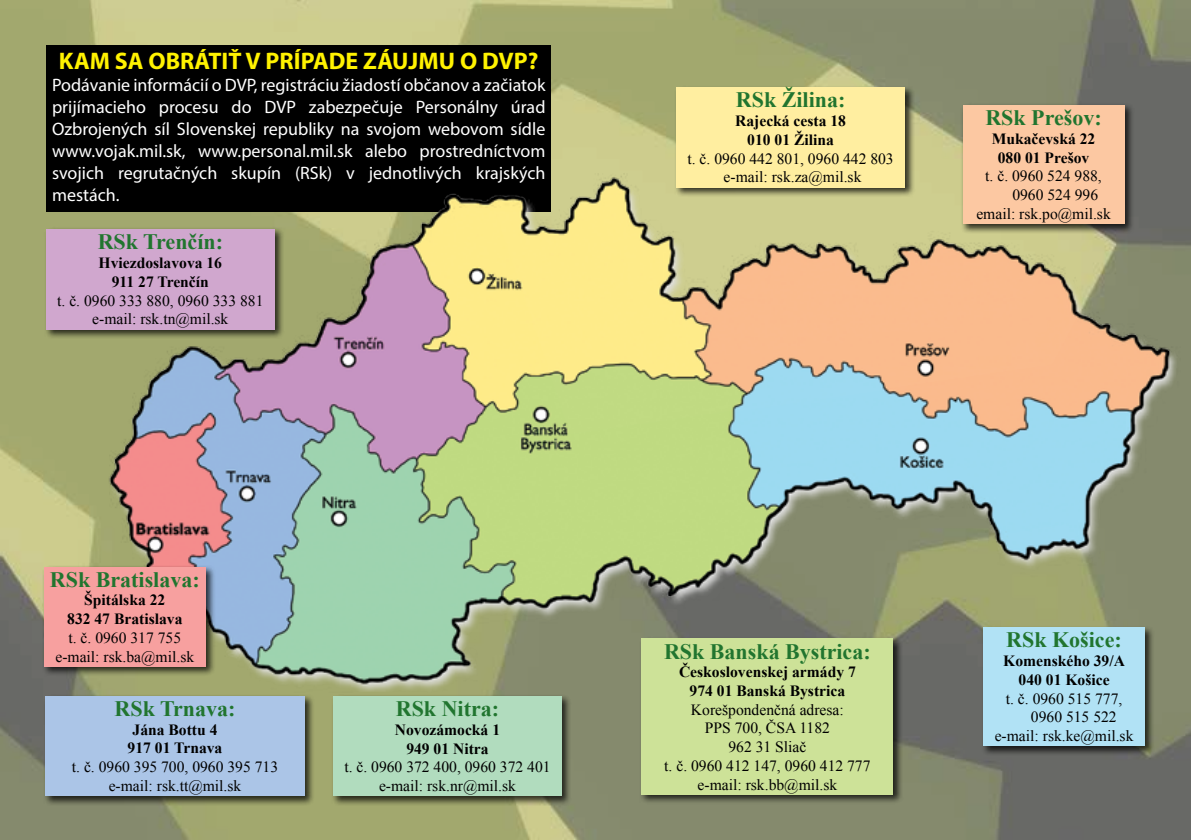
<style>
.page{position:relative;width:1191px;height:840px;background:#fff}
.page>*{position:absolute;margin:0;border:0;box-sizing:border-box;transform-origin:0 0}
.t1{font:700 24px "Myriad Pro";color:#fff200}
.t2{font:700 22px "Times New Roman";color:#21752f}
.t3{font:18px/22px "Myriad Pro";color:#fff;text-align:justify}
.t4{font:15.6px/18.8px "Times New Roman";color:#000;text-align:center}
.t5{font:700 15.6px/18.8px "Times New Roman";color:#000;text-align:center}
</style>
<div class="page">
<img style="left:0;top:0;width:1191px;height:839px">
<div style="left:44px;top:226px;width:241px;height:113px;background:#000;opacity:.75"></div>
<div style="left:46px;top:229px;width:229px;height:100px;background:#d0a7ce"></div>
<div style="left:981px;top:624px;width:174px;height:131px;background:#000;opacity:.75"></div>
<div style="left:983px;top:627px;width:162px;height:118px;background:#b1e2f5"></div>
<div style="left:43px;top:693px;width:272px;height:112px;background:#000;opacity:.75"></div>
<div style="left:45px;top:695px;width:260px;height:100px;background:#abc5e7"></div>
<div style="left:639px;top:635px;width:264px;height:169px;background:#000;opacity:.75"></div>
<div style="left:641px;top:638px;width:252px;height:156px;background:#cde298"></div>
<div style="left:331px;top:693px;width:241px;height:112px;background:#000;opacity:.75"></div>
<div style="left:333px;top:696px;width:229px;height:99px;background:#b1dcbe"></div>
<div style="left:960px;top:102px;width:174px;height:131px;background:#000;opacity:.75"></div>
<div style="left:962px;top:105px;width:162px;height:119px;background:#fcc8a2"></div>
<div style="left:46px;top:45px;width:505px;height:166px;background:#000"></div>
<img style="left:86px;top:150px;width:1105px;height:554px">
<div style="left:42px;top:564px;width:173px;height:112px;background:#000;opacity:.75"></div>
<div style="left:44px;top:566px;width:162px;height:100px;background:#f7a09f"></div>
<div style="left:674px;top:85px;width:241px;height:112px;background:#000;opacity:.75"></div>
<div style="left:676px;top:87px;width:229px;height:100px;background:#ffeea0"></div>
<h1 class="t1" style="left:59px;top:45px;width:481px">KAM SA OBRÁTIŤ V PRÍPADE ZÁUJMU O DVP?</h1>
<p class="t3" style="left:52px;top:74px;width:495px">Podávanie informácií o DVP, registráciu žiadostí občanov a začiatok prijímacieho procesu do DVP zabezpečuje Personálny úrad Ozbrojených síl Slovenskej republiky na svojom webovom sídle www.vojak.mil.sk, www.personal.mil.sk alebo prostredníctvom svojich regrutačných skupín (RSk) v jednotlivých krajských mestách.</p>
<h2 class="t2" style="left:98px;top:226px;width:127px">RSk Trenčín:</h2>
<p class="t5" style="left:99px;top:253px;width:125px">Hviezdoslavova 16<br>911 27 Trenčín</p>
<p class="t4" style="left:57px;top:290px;width:208px">t. č. 0960 333 880, 0960 333 881 e-mail: rsk.tn@mil.sk</p>
<h2 class="t2" style="left:50px;top:563px;width:151px">RSk Bratislava:</h2>
<p class="t5" style="left:67px;top:590px;width:117px">Špitálska 22<br>832 47 Bratislava</p>
<p class="t4" style="left:55px;top:627px;width:140px">t. č. 0960 317 755 e-mail: rsk.ba@mil.sk</p>
<h2 class="t2" style="left:115px;top:692px;width:122px">RSk Trnava:</h2>
<p class="t5" style="left:128px;top:719px;width:96px">Jána Bottu 4<br>917 01 Trnava</p>
<p class="t4" style="left:72px;top:756px;width:208px">t. č. 0960 395 700, 0960 395 713 e-mail: rsk.tt@mil.sk</p>
<h2 class="t2" style="left:396px;top:692px;width:105px">RSk Nitra:</h2>
<p class="t5" style="left:395px;top:719px;width:107px">Novozámocká 1<br>949 01 Nitra</p>
<p class="t4" style="left:344px;top:756px;width:208px">t. č. 0960 372 400, 0960 372 401 e-mail: rsk.nr@mil.sk</p>
<h2 class="t2" style="left:736px;top:84px;width:111px">RSk Žilina:</h2>
<p class="t5" style="left:735px;top:111px;width:112px">Rajecká cesta 18<br>010 01 Žilina</p>
<p class="t4" style="left:687px;top:148px;width:208px">t. č. 0960 442 801, 0960 442 803 e-mail: rsk.za@mil.sk</p>
<h2 class="t2" style="left:985px;top:102px;width:118px">RSk Prešov:</h2>
<p class="t5" style="left:991px;top:129px;width:105px">Mukačevská 22<br>080 01 Prešov</p>
<p class="t4" style="left:985px;top:166px;width:118px">t. č. 0960 524 988,</p>
<p class="t4" style="left:1012px;top:185px;width:87px">0960 524 996</p>
<p class="t4" style="left:976px;top:204px;width:136px">email: rsk.po@mil.sk</p>
<h2 class="t2" style="left:664px;top:635px;width:208px">RSk Banská Bystrica:</h2>
<p class="t5" style="left:679px;top:661px;width:178px">Československej armády 7<br>974 01 Banská Bystrica</p>
<p class="t4" style="left:664px;top:699px;width:208px">Korešpondenčná adresa:<br>PPS 700, ČSA 1182<br>962 31 Sliač<br>t. č. 0960 412 147, 0960 412 777 e-mail: rsk.bb@mil.sk</p>
<h2 class="t2" style="left:1006px;top:623px;width:117px">RSk Košice:</h2>
<p class="t5" style="left:1003px;top:650px;width:123px">Komenského 39/A<br>040 01 Košice</p>
<p class="t4" style="left:1005px;top:688px;width:118px">t. č. 0960 515 777,</p>
<p class="t4" style="left:1031px;top:706px;width:87px">0960 515 522</p>
<p class="t4" style="left:994px;top:725px;width:140px">e-mail: rsk.ke@mil.sk</p>
</div>
